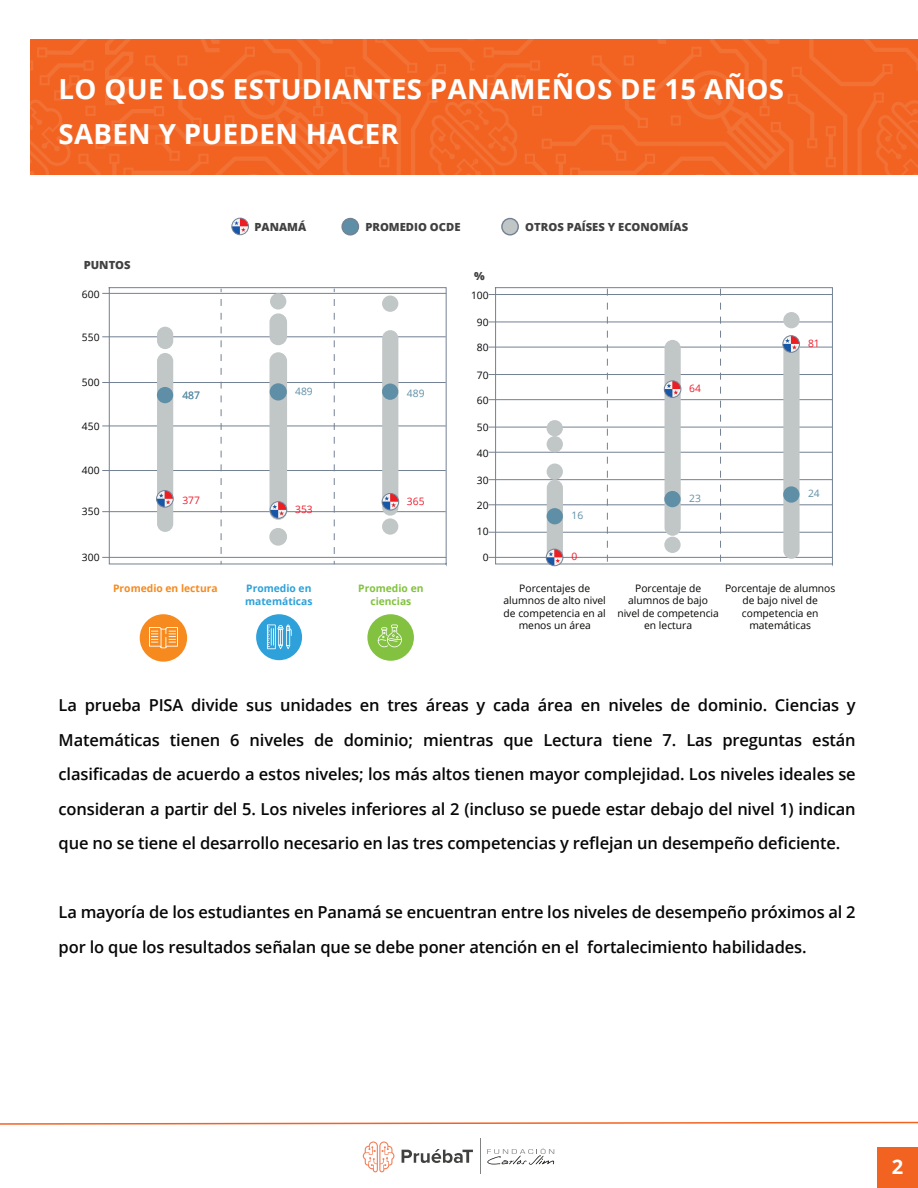
<style>
.page{position:relative;width:918px;height:1188px;background:#fff}
.page>*{position:absolute;margin:0;border:0;box-sizing:border-box;transform-origin:0 0}
.t1{font:700 27.75px/45px "Open Sans";letter-spacing:.01em;color:#fff}
.t2{font:700 20.1px "Open Sans";color:#fff}
.t3{font:600 16.5px/34.5px "Open Sans";letter-spacing:-.01em;color:#060706;text-align:justify}
.t4{font:800 11.25px "Open Sans";color:#424142}
.t5{font:10.35px/12.3px "Open Sans";color:#040503;text-align:center}
.t6{font:10.35px "Open Sans";color:#060706}
.t7{font:700 10.35px/12.3px "Open Sans";color:#2ea1da}
.t8{font:700 10.35px/12.3px "Open Sans";color:#83c240;text-align:center}
.t9{font:700 10.35px "Open Sans";color:#f68a1f}
.t10{font:10.35px "Open Sans";color:#5f8fa6}
.t11{font:10.35px "Open Sans";color:#ee1c2c}
</style>
<div class="page">
<svg style="left:30px;top:39px;width:888px;height:135px;background:#f26524"></svg>
<svg style="left:0;top:1121px;width:918px;height:4px"></svg>
<hr style="left:489px;top:557px;width:343px;height:1px;background:#738193">
<hr style="left:489px;top:532px;width:343px;height:1px;background:#738193">
<hr style="left:489px;top:504px;width:343px;height:1px;background:#738193">
<hr style="left:489px;top:479px;width:343px;height:1px;background:#738193">
<hr style="left:489px;top:452px;width:343px;height:1px;background:#738193">
<hr style="left:489px;top:427px;width:343px;height:1px;background:#738193">
<hr style="left:489px;top:399px;width:343px;height:1px;background:#738193">
<hr style="left:489px;top:374px;width:343px;height:1px;background:#738193">
<hr style="left:489px;top:347px;width:343px;height:1px;background:#738193">
<hr style="left:489px;top:322px;width:343px;height:1px;background:#738193">
<hr style="left:489px;top:294px;width:343px;height:1px;background:#738193">
<svg style="left:494px;top:287px;width:339px;height:280px"></svg>
<hr style="left:102px;top:557px;width:344px;height:1px;background:#738193">
<hr style="left:102px;top:511px;width:344px;height:1px;background:#738193">
<hr style="left:102px;top:470px;width:344px;height:1px;background:#738193">
<hr style="left:102px;top:426px;width:344px;height:1px;background:#738193">
<hr style="left:102px;top:382px;width:344px;height:1px;background:#738193">
<hr style="left:102px;top:336px;width:344px;height:1px;background:#738193">
<hr style="left:102px;top:293px;width:344px;height:1px;background:#738193">
<svg style="left:108px;top:287px;width:339px;height:280px"></svg>
<svg style="left:221px;top:299px;width:1px;height:265px"></svg>
<svg style="left:334px;top:299px;width:1px;height:265px"></svg>
<div style="left:157px;top:353px;width:16px;height:179px;background:#c1c6c7;border-radius:8px"></div>
<div style="left:157px;top:327px;width:16px;height:22px;background:#c1c6c7;border-radius:8px"></div>
<div style="left:157px;top:387px;width:16px;height:16px;background:#5f8fa6;border-radius:50%"></div>
<div style="left:269px;top:352px;width:18px;height:168px;border:1px solid #c1c6c7;border-radius:8px"></div>
<div style="left:269px;top:313px;width:18px;height:32px;border:1px solid #c1c6c7;border-radius:8px"></div>
<div style="left:269px;top:528px;width:18px;height:18px;border:1px solid #c1c6c7;border-radius:50%"></div>
<div style="left:270px;top:353px;width:16px;height:166px;background:#c1c6c7;border-radius:8px"></div>
<div style="left:270px;top:314px;width:16px;height:31px;background:#c1c6c7;border-radius:8px"></div>
<div style="left:270px;top:529px;width:16px;height:16px;background:#c1c6c7;border-radius:50%"></div>
<div style="left:270px;top:293px;width:16px;height:17px;background:#c1c6c7;border-radius:50%"></div>
<div style="left:382px;top:296px;width:16px;height:16px;background:#c1c6c7;border-radius:50%"></div>
<div style="left:382px;top:330px;width:16px;height:186px;background:#c1c6c7;border-radius:8px"></div>
<div style="left:382px;top:518px;width:16px;height:17px;background:#c1c6c7;border-radius:50%"></div>
<div style="left:547px;top:480px;width:16px;height:82px;background:#c1c6c7;border-radius:8px"></div>
<div style="left:665px;top:340px;width:16px;height:196px;background:#c1c6c7;border-radius:8px"></div>
<div style="left:783px;top:336px;width:17px;height:223px;background:#c1c6c7;border-radius:8px"></div>
<div style="left:547px;top:508px;width:16px;height:16px;background:#5f8fa6;border-radius:50%"></div>
<div style="left:547px;top:464px;width:16px;height:16px;background:#c1c6c7;border-radius:50%"></div>
<div style="left:547px;top:436px;width:16px;height:16px;background:#c1c6c7;border-radius:50%"></div>
<div style="left:547px;top:420px;width:16px;height:16px;background:#c1c6c7;border-radius:50%"></div>
<div style="left:664px;top:537px;width:17px;height:16px;background:#c1c6c7;border-radius:50%"></div>
<div style="left:783px;top:312px;width:17px;height:16px;background:#c1c6c7;border-radius:50%"></div>
<div style="left:664px;top:491px;width:17px;height:16px;background:#5f8fa6;border-radius:50%"></div>
<div style="left:783px;top:486px;width:16px;height:17px;background:#5f8fa6;border-radius:50%"></div>
<svg style="left:607px;top:289px;width:1px;height:275px"></svg>
<svg style="left:720px;top:289px;width:1px;height:275px"></svg>
<div style="left:270px;top:383px;width:17px;height:18px;background:#5f8fa6;border-radius:50%"></div>
<div style="left:382px;top:384px;width:16px;height:16px;background:#5f8fa6;border-radius:50%"></div>
<svg style="left:270px;top:502px;width:17px;height:16px"></svg>
<div style="left:270px;top:501px;width:17px;height:18px;border:1px solid #738193;border-radius:50%"></div>
<svg style="left:156px;top:490px;width:16px;height:17px"></svg>
<div style="left:156px;top:490px;width:18px;height:18px;border:1px solid #738193;border-radius:50%"></div>
<svg style="left:382px;top:493px;width:17px;height:17px"></svg>
<div style="left:382px;top:493px;width:17px;height:17px;border:1px solid #738193;border-radius:50%"></div>
<svg style="left:546px;top:549px;width:17px;height:17px"></svg>
<div style="left:546px;top:549px;width:17px;height:17px;border:1px solid #738193;border-radius:50%"></div>
<svg style="left:664px;top:381px;width:17px;height:16px"></svg>
<div style="left:664px;top:380px;width:17px;height:18px;border:1px solid #738193;border-radius:50%"></div>
<svg style="left:783px;top:336px;width:16px;height:16px"></svg>
<div style="left:783px;top:335px;width:17px;height:18px;border:1px solid #738193;border-radius:50%"></div>
<div style="left:342px;top:219px;width:16px;height:16px;background:#5f8fa6;border-radius:50%"></div>
<div style="left:341px;top:218px;width:18px;height:18px;border:1px solid #738193;border-radius:50%"></div>
<div style="left:502px;top:219px;width:16px;height:16px;background:#c0c5c5;border-radius:50%"></div>
<div style="left:501px;top:218px;width:18px;height:18px;border:1px solid #738193;border-radius:50%"></div>
<svg style="left:232px;top:218px;width:16px;height:17px"></svg>
<div style="left:231px;top:218px;width:18px;height:17px;border:1px solid #738193;border-radius:50%"></div>
<div style="left:877px;top:1147px;width:41px;height:41px;background:#f26321"></div>
<svg style="left:402px;top:1149px;width:71px;height:14px"></svg>
<svg style="left:363px;top:1141px;width:31px;height:31px"></svg>
<svg style="left:487px;top:1148px;width:67px;height:17px"></svg>
<hr style="left:480px;top:1138px;width:1px;height:36px;background:#808284">
<div style="left:367px;top:614px;width:47px;height:47px;background:#83c240;border-radius:50%"></div>
<svg style="left:378px;top:625px;width:24px;height:22px"></svg>
<div style="left:140px;top:614px;width:47px;height:48px;background:#f68a1f;border-radius:50%"></div>
<svg style="left:149px;top:627px;width:29px;height:21px"></svg>
<div style="left:256px;top:614px;width:46px;height:46px;background:#2ea1da;border-radius:50%"></div>
<svg style="left:267px;top:624px;width:25px;height:25px"></svg>
<h1 class="t1" style="left:58px;top:66px;width:727px">LO QUE LOS ESTUDIANTES PANAMEÑOS DE 15 AÑOS<br>SABEN Y PUEDEN HACER</h1>
<p class="t4" style="left:84px;top:256px;width:48px">PUNTOS</p>
<p class="t6" style="left:82px;top:287px;width:19px">600</p>
<p class="t6" style="left:82px;top:330px;width:19px">550</p>
<p class="t6" style="left:82px;top:375px;width:19px">500</p>
<p class="t6" style="left:82px;top:419px;width:19px">450</p>
<p class="t6" style="left:82px;top:463px;width:19px">400</p>
<p class="t6" style="left:82px;top:505px;width:19px">350</p>
<p class="t6" style="left:82px;top:550px;width:19px">300</p>
<p class="t4" style="left:255px;top:218px;width:53px">PANAMÁ</p>
<p class="t4" style="left:365px;top:218px;width:97px">PROMEDIO OCDE</p>
<p class="t4" style="left:525px;top:218px;width:164px">OTROS PAÍSES Y ECONOMÍAS</p>
<p class="t4" style="left:474px;top:268px;width:12px">%</p>
<p class="t6" style="left:471px;top:288px;width:19px">100</p>
<p class="t6" style="left:477px;top:315px;width:13px">90</p>
<p class="t6" style="left:477px;top:341px;width:13px">80</p>
<p class="t6" style="left:477px;top:368px;width:13px">70</p>
<p class="t10" style="left:182px;top:388px;width:19px">487</p>
<p class="t10" style="left:295px;top:384px;width:19px">489</p>
<p class="t10" style="left:407px;top:386px;width:19px">489</p>
<p class="t6" style="left:477px;top:393px;width:13px">60</p>
<p class="t11" style="left:689px;top:381px;width:13px">64</p>
<p class="t6" style="left:477px;top:421px;width:13px">50</p>
<p class="t6" style="left:477px;top:446px;width:13px">40</p>
<p class="t6" style="left:477px;top:473px;width:13px">30</p>
<p class="t11" style="left:182px;top:493px;width:19px">377</p>
<p class="t11" style="left:295px;top:503px;width:19px">353</p>
<p class="t11" style="left:407px;top:494px;width:19px">365</p>
<p class="t6" style="left:477px;top:498px;width:13px">20</p>
<p class="t10" style="left:571px;top:508px;width:13px">16</p>
<p class="t10" style="left:689px;top:491px;width:13px">23</p>
<p class="t6" style="left:477px;top:525px;width:13px">10</p>
<p class="t6" style="left:483px;top:550px;width:7px">0</p>
<p class="t11" style="left:571px;top:549px;width:7px">0</p>
<p class="t11" style="left:808px;top:336px;width:13px">81</p>
<p class="t10" style="left:808px;top:487px;width:13px">24</p>
<p class="t9" style="left:113px;top:581px;width:106px">Promedio en lectura</p>
<p class="t7" style="left:245px;top:582px;width:69px">Promedio en matemáticas</p>
<p class="t8" style="left:358px;top:582px;width:67px">Promedio en ciencias</p>
<p class="t5" style="left:504px;top:582px;width:104px">Porcentajes de alumnos de alto nivel de competencia en al menos un área</p>
<p class="t5" style="left:617px;top:582px;width:103px">Porcentaje de alumnos de bajo nivel de competencia en lectura</p>
<p class="t5" style="left:725px;top:582px;width:112px">Porcentaje de alumnos de bajo nivel de competencia en matemáticas</p>
<p class="t3" style="left:59px;top:688px;width:799px">La prueba PISA divide sus unidades en tres áreas y cada área en niveles de dominio. Ciencias y Matemáticas tienen 6 niveles de dominio; mientras que Lectura tiene 7. Las preguntas están clasificadas de acuerdo a estos niveles; los más altos tienen mayor complejidad. Los niveles ideales se consideran a partir del 5. Los niveles inferiores al 2 (incluso se puede estar debajo del nivel 1) indican que no se tiene el desarrollo necesario en las tres competencias y reflejan un desempeño deficiente.</p>
<p class="t3" style="left:59px;top:895px;width:799px">La mayoría de los estudiantes en Panamá se encuentran entre los niveles de desempeño próximos al 2 por lo que los resultados señalan que se debe poner atención en el fortalecimiento habilidades.</p>
<p class="t2" style="left:892px;top:1153px;width:13px">2</p>
</div>
